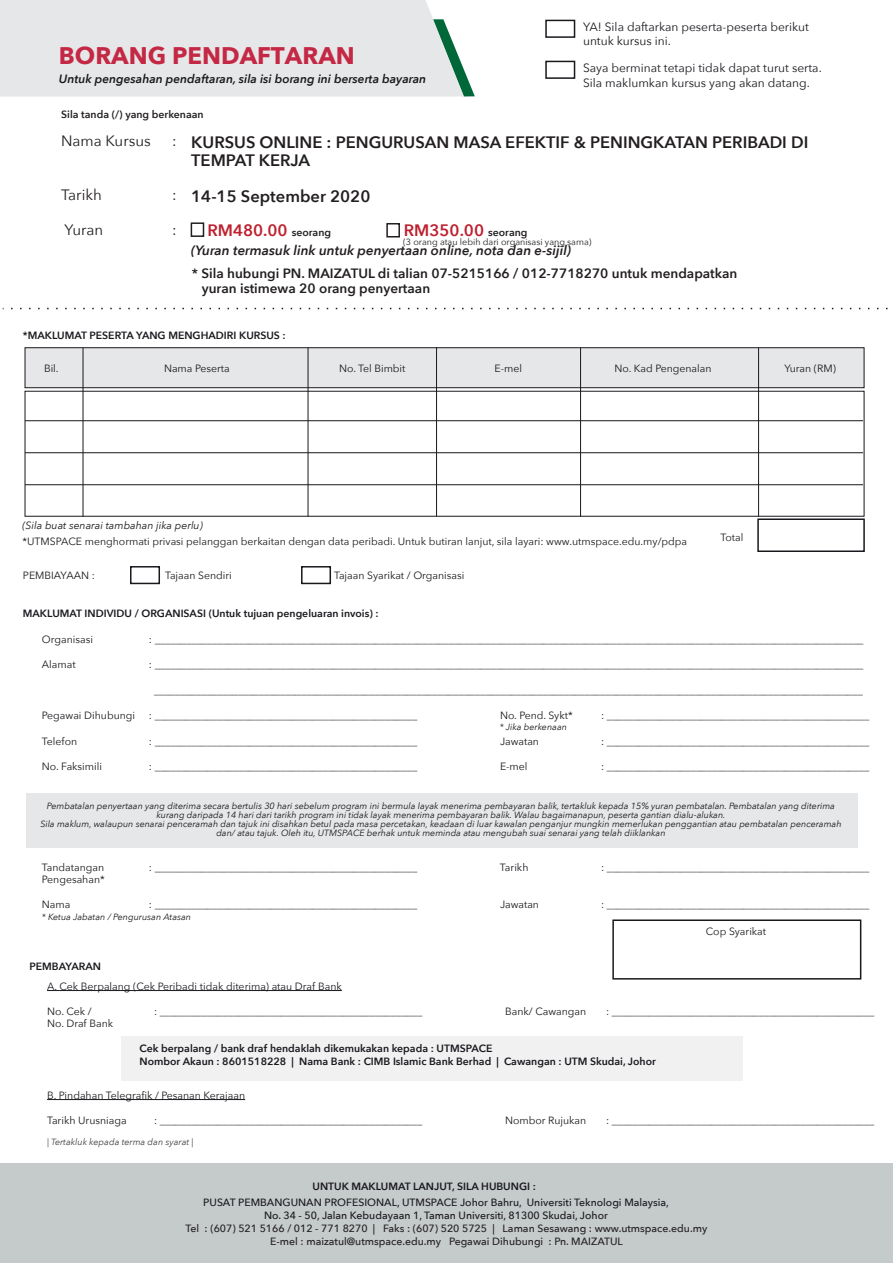
<style>
.page{position:relative;width:893px;height:1263px;background:#fff}
.page>*{position:absolute;margin:0;border:0;box-sizing:border-box;transform-origin:0 0}
.t1{font:700 24px "Avenir Next";color:#c42845}
.t2{font:600 16.5px/18px "Avenir Next";color:#231f20}
.t3{font:600 16.5px "Avenir Next";color:#bd202e}
.t4{font:15px "Avenir Next";color:#231f20}
.t5{font:600 13.5px/15px "Avenir Next";color:#231f20}
.t6{font:italic 600 13.5px "Avenir Next";color:#231f20}
.t7{font:12px/14.4px "Avenir Next";color:#19181d}
.t8{font:italic 600 12px "Avenir Next";color:#19181d}
.t9{font:10.5px "Avenir Next";color:#19181d}
.t10{font:600 10.5px/12.6px "Avenir Next";color:#19181d}
.t11{font:500 10.5px/12.6px "Avenir Next";color:#231f20;text-align:center}
.t12{font:500 10.5px/12.6px "Avenir Next";color:#19181d;text-align:center}
.t13{font:italic 10.5px "Avenir Next";color:#19181d}
.t14{font:600 10.5px "Avenir Next";color:#231f20}
.t15{font:italic 9px/9px "Avenir Next";color:#19181d;text-align:center}
.t16{font:9px "Avenir Next";color:#231f20}
.t17{font:italic 9px "Avenir Next";color:#414042}
.s1{color:#bd202e}
.s2{font-size:10.5px}
.s3{font-size:10.5px;color:#231f20}
</style>
<div class="page">
<div style="left:0;top:0;width:475px;height:96px;background:#e6e7e8"></div>
<div style="left:0;top:1163px;width:893px;height:100px;background:#c5cacb"></div>
<div style="left:122px;top:1036px;width:621px;height:44px;background:#f1f1f2"></div>
<div style="left:25px;top:347px;width:839px;height:41px;background:#e6e7e8;border:1px solid #19181d"></div>
<div style="left:25px;top:391px;width:839px;height:126px;border:1px solid #19181d"></div>
<hr style="left:25px;top:420px;width:838px;height:1px;background:#19181d">
<hr style="left:25px;top:452px;width:838px;height:1px;background:#19181d">
<hr style="left:25px;top:484px;width:838px;height:1px;background:#19181d">
<hr style="left:83px;top:348px;width:1px;height:169px;background:#19181d">
<hr style="left:308px;top:348px;width:1px;height:169px;background:#19181d">
<hr style="left:758px;top:348px;width:1px;height:169px;background:#19181d">
<hr style="left:580px;top:348px;width:1px;height:169px;background:#19181d">
<div style="left:757px;top:518px;width:108px;height:34px;border:2px solid #19181d"></div>
<hr style="left:436px;top:347px;width:1px;height:169px;background:#19181d">
<div style="left:130px;top:566px;width:30px;height:18px;border:2px solid #19181d"></div>
<div style="left:301px;top:566px;width:30px;height:18px;border:2px solid #19181d"></div>
<div style="left:26px;top:793px;width:831px;height:54px;background:#e6e7e8"></div>
<div style="left:612px;top:919px;width:249px;height:60px;border:2px solid #19181d"></div>
<hr style="left:47px;top:990px;width:295px;height:1px;background:#19181d">
<hr style="left:47px;top:1099px;width:198px;height:1px;background:#19181d">
<svg style="left:11px;top:308px;width:877px;height:1px"></svg>
<div style="left:191px;top:222px;width:13px;height:15px;border:2px solid #231f20"></div>
<div style="left:386px;top:223px;width:14px;height:14px;border:2px solid #231f20"></div>
<div style="left:545px;top:20px;width:30px;height:18px;border:2px solid #19181d"></div>
<div style="left:545px;top:61px;width:30px;height:18px;border:2px solid #19181d"></div>
<h1 class="t1" style="left:59px;top:35px;width:297px">BORANG PENDAFTARAN</h1>
<p class="t8" style="left:59px;top:69px;width:369px">Untuk pengesahan pendaftaran, sila isi borang ini berserta bayaran</p>
<p class="t7" style="left:583px;top:19px;width:227px">YA! Sila daftarkan peserta-peserta berikut untuk kursus ini.</p>
<p class="t7" style="left:583px;top:60px;width:240px;line-height:15px">Saya berminat tetapi tidak dapat turut serta.<br>Sila maklumkan kursus yang akan datang.</p>
<p class="t14" style="left:61px;top:105px;width:144px">Sila tanda (/) yang berkenaan</p>
<h3 class="t4" style="left:61px;top:129px;width:91px">Nama Kursus</h3>
<h3 class="t4" style="left:172px;top:129px;width:6px">:</h3>
<h2 class="t2" style="left:191px;top:133px;width:619px">KURSUS ONLINE : PENGURUSAN MASA EFEKTIF &amp; PENINGKATAN PERIBADI DI<br>TEMPAT KERJA</h2>
<h2 class="t2" style="left:208px;top:179px;width:164px;line-height:33.3px;text-indent:-16px">14-15 September 2020<br><span class="s1">RM480.00</span> <span class="s2">seorang</span></h2>
<h3 class="t4" style="left:61px;top:182px;width:42px">Tarikh</h3>
<h3 class="t4" style="left:172px;top:182px;width:6px">:</h3>
<h3 class="t4" style="left:65px;top:217px;width:40px">Yuran</h3>
<h3 class="t4" style="left:172px;top:217px;width:6px">:</h3>
<h2 class="t3" style="left:404px;top:216px;width:125px">RM350.00 <span class="s3">seorang</span></h2>
<p class="t16" style="left:403px;top:234px;width:190px">(3 orang atau lebih dari organisasi yang sama)</p>
<p class="t6" style="left:191px;top:239px;width:382px">(Yuran termasuk link untuk penyertaan online, nota dan e-sijil)</p>
<p class="t5" style="left:202px;top:265px;width:537px;text-indent:-10px">* Sila hubungi PN. MAIZATUL di talian 07-5215166 / 012-7718270 untuk mendapatkan yuran istimewa 20 orang penyertaan</p>
<p class="t10" style="left:23px;top:328px;width:264px">*MAKLUMAT PESERTA YANG MENGHADIRI KURSUS :</p>
<p class="t9" style="left:44px;top:360px;width:16px">Bil.</p>
<p class="t9" style="left:164px;top:360px;width:67px">Nama Peserta</p>
<p class="t9" style="left:495px;top:360px;width:29px">E-mel</p>
<p class="t9" style="left:615px;top:360px;width:98px">No. Kad Pengenalan</p>
<p class="t9" style="left:784px;top:360px;width:53px">Yuran (RM)</p>
<p class="t9" style="left:339px;top:360px;width:68px">No. Tel Bimbit</p>
<p class="t13" style="left:22px;top:516px;width:182px">(Sila buat senarai tambahan jika perlu)</p>
<p class="t9" style="left:22px;top:532px;width:666px">*UTMSPACE menghormati privasi pelanggan berkaitan dengan data peribadi. Untuk butiran lanjut, sila layari: www.utmspace.edu.my/pdpa</p>
<p class="t9" style="left:721px;top:528px;width:24px">Total</p>
<p class="t9" style="left:23px;top:566px;width:73px">PEMBIAYAAN :</p>
<p class="t9" style="left:165px;top:567px;width:68px">Tajaan Sendiri</p>
<p class="t9" style="left:334px;top:567px;width:132px">Tajaan Syarikat / Organisasi</p>
<p class="t10" style="left:23px;top:607px;width:357px">MAKLUMAT INDIVIDU / ORGANISASI (Untuk tujuan pengeluaran invois) :</p>
<p class="t9" style="left:42px;top:630px;width:53px">Organisasi</p>
<p class="t9" style="left:149px;top:630px;width:716px">: _______________________________________________________________________________________________________________________________________</p>
<p class="t9" style="left:42px;top:656px;width:35px">Alamat</p>
<p class="t9" style="left:149px;top:656px;width:716px">: _______________________________________________________________________________________________________________________________________</p>
<p class="t9" style="left:154px;top:681px;width:710px">_______________________________________________________________________________________________________________________________________</p>
<p class="t9" style="left:42px;top:707px;width:95px">Pegawai Dihubungi</p>
<p class="t9" style="left:149px;top:707px;width:270px">: __________________________________________________</p>
<p class="t9" style="left:500px;top:707px;width:74px">No. Pend. Sykt*</p>
<p class="t9" style="left:601px;top:707px;width:270px">: __________________________________________________</p>
<p class="t9" style="left:42px;top:732px;width:37px">Telefon</p>
<p class="t9" style="left:149px;top:732px;width:270px">: __________________________________________________</p>
<p class="t9" style="left:500px;top:732px;width:41px">Jawatan</p>
<p class="t9" style="left:601px;top:732px;width:270px">: __________________________________________________</p>
<p class="t9" style="left:42px;top:758px;width:62px">No. Faksimili</p>
<p class="t9" style="left:149px;top:758px;width:270px">: __________________________________________________</p>
<p class="t9" style="left:500px;top:758px;width:29px">E-mel</p>
<p class="t9" style="left:601px;top:758px;width:270px">: __________________________________________________</p>
<p class="t15" style="left:500px;top:722px;width:69px">* Jika berkenaan</p>
<p class="t15" style="left:40px;top:800px;width:803px">Pembatalan penyertaan yang diterima secara bertulis 30 hari sebelum program ini bermula layak menerima pembayaran balik, tertakluk kepada 15% yuran pembatalan. Pembatalan yang diterima kurang daripada 14 hari dari tarikh program ini tidak layak menerima pembayaran balik. Walau bagaimanapun, peserta gantian dialu-alukan.<br>Sila maklum, walaupun senarai penceramah dan tajuk ini disahkan betul pada masa percetakan, keadaan di luar kawalan penganjur mungkin memerlukan penggantian atau pembatalan penceramah dan/ atau tajuk. Oleh itu, UTMSPACE berhak untuk meminda atau mengubah suai senarai yang telah diiklankan</p>
<p class="t9" style="left:42px;top:858px;width:64px">Tandatangan</p>
<p class="t9" style="left:149px;top:858px;width:270px">: __________________________________________________</p>
<p class="t9" style="left:500px;top:858px;width:30px">Tarikh</p>
<p class="t9" style="left:601px;top:858px;width:270px">: __________________________________________________</p>
<p class="t9" style="left:42px;top:870px;width:64px">Pengesahan*</p>
<p class="t9" style="left:42px;top:896px;width:30px">Nama</p>
<p class="t9" style="left:149px;top:896px;width:270px">: __________________________________________________</p>
<p class="t9" style="left:500px;top:896px;width:41px">Jawatan</p>
<p class="t9" style="left:601px;top:896px;width:270px">: __________________________________________________</p>
<p class="t15" style="left:42px;top:912px;width:151px">* Ketua Jabatan / Pengurusan Atasan</p>
<p class="t9" style="left:706px;top:923px;width:62px">Cop Syarikat</p>
<p class="t10" style="left:29px;top:959px;width:73px">PEMBAYARAN</p>
<p class="t9" style="left:47px;top:1002px;width:46px">No. Cek /</p>
<p class="t9" style="left:154px;top:1002px;width:270px">: __________________________________________________</p>
<p class="t9" style="left:505px;top:1002px;width:83px">Bank/ Cawangan</p>
<p class="t9" style="left:606px;top:1002px;width:270px">: __________________________________________________</p>
<p class="t9" style="left:47px;top:1014px;width:68px">No. Draf Bank</p>
<p class="t9" style="left:47px;top:977px;width:296px">A. Cek Berpalang (Cek Peribadi tidak diterima) atau Draf Bank</p>
<p class="t10" style="left:140px;top:1042px;width:518px">Cek berpalang / bank draf hendaklah dikemukakan kepada : UTMSPACE<br>Nombor Akaun : 8601518228 | Nama Bank : CIMB Islamic Bank Berhad | Cawangan : UTM Skudai, Johor</p>
<p class="t9" style="left:47px;top:1086px;width:200px">B. Pindahan Telegrafik / Pesanan Kerajaan</p>
<p class="t17" style="left:47px;top:1134px;width:148px">| Tertakluk kepada terma dan syarat |</p>
<p class="t9" style="left:47px;top:1111px;width:81px">Tarikh Urusniaga</p>
<p class="t9" style="left:154px;top:1111px;width:270px">: __________________________________________________</p>
<p class="t9" style="left:505px;top:1111px;width:83px">Nombor Rujukan</p>
<p class="t9" style="left:606px;top:1111px;width:270px">: __________________________________________________</p>
<p class="t10" style="left:313px;top:1179px;width:225px">UNTUK MAKLUMAT LANJUT, SILA HUBUNGI :</p>
<p class="t12" style="left:203px;top:1196px;width:467px">PUSAT PEMBANGUNAN PROFESIONAL, UTMSPACE Johor Bahru, Universiti Teknologi Malaysia,<br>No. 34 - 50, Jalan Kebudayaan 1, Taman Universiti, 81300 Skudai, Johor</p>
<p class="t11" style="left:186px;top:1222px;width:523px">Tel : (607) 521 5166 / 012 - 771 8270 | Faks : (607) 520 5725 | Laman Sesawang : www.utmspace.edu.my<br>E-mel : maizatul@utmspace.edu.my Pegawai Dihubungi : Pn. MAIZATUL</p>
</div>
